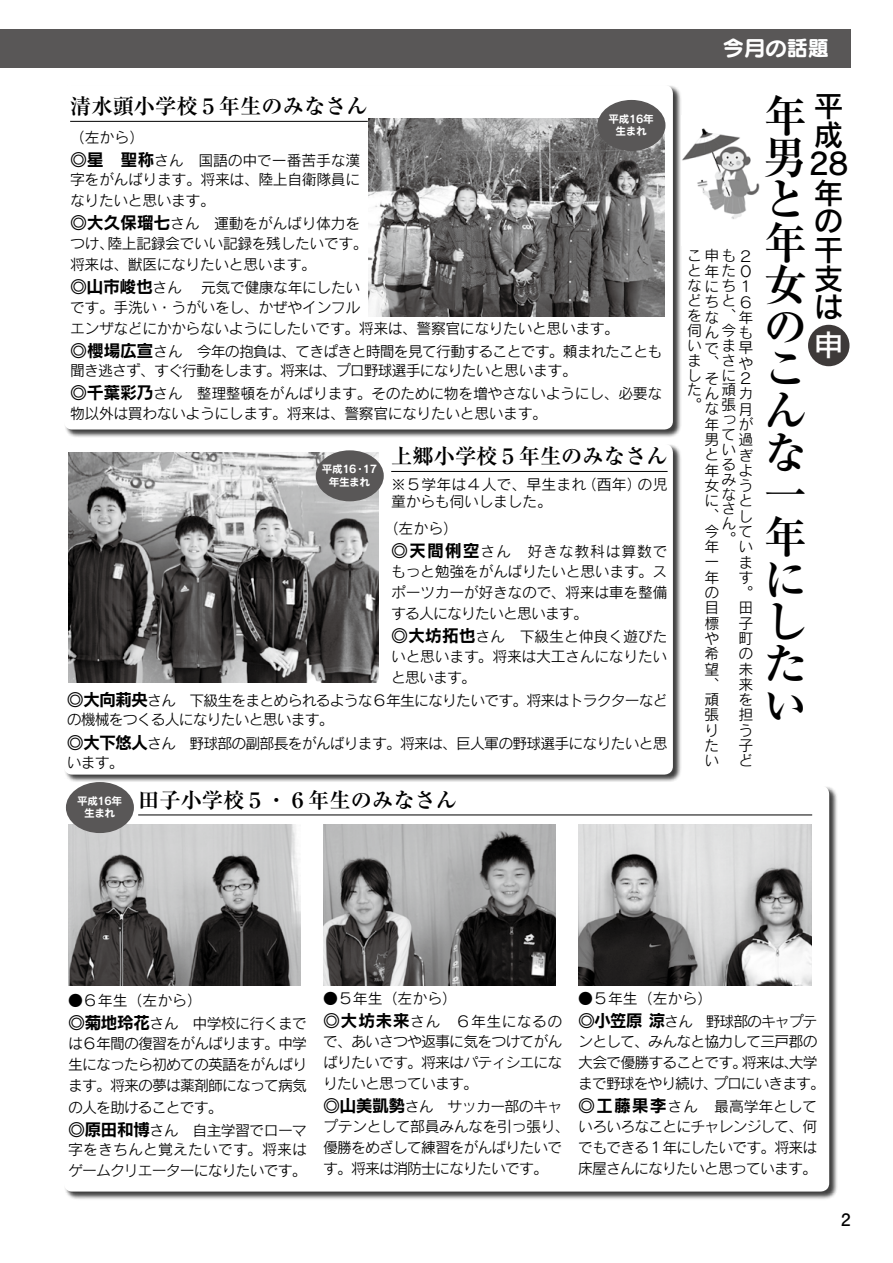
<style>
.page{position:relative;width:893px;height:1263px;background:#fff}
.page>*{position:absolute;margin:0;border:0;box-sizing:border-box;transform-origin:0 0}
.t1{font:700 43.65px/42.2px "Ryumin Pro";color:#000}
.t2{font:29.7px/28.8px "Rodin Pro DB";color:#000}
.t3{font:29.7px "Rodin Pro DB";color:#fff}
.t4{font:700 21.3px "Ryumin Pro";color:#000}
.t5{font:21.3px "Seurat Pro B";color:#fff}
.t6{font:16.95px "Rodin Pro B";letter-spacing:-.025em;color:#000}
.t7{font:700 16.95px "Futo Go B101 Pro";color:#000}
.t8{font:14.85px/15.3px "Rodin Pro M";letter-spacing:-.055em;color:#000;text-align:justify}
.t9{font:14.85px/21.3px "Rodin Pro M";letter-spacing:-.03em;color:#000}
.t10{font:14.85px/21.3px "Rodin Pro M";letter-spacing:-.02em;color:#000}
.t11{font:14.85px/21.3px "Rodin Pro M";letter-spacing:-.025em;color:#000}
.t12{font:14.85px/17px "Rodin Pro M";letter-spacing:-.005em;color:#000}
.t13{font:14.85px "Rodin Pro M";letter-spacing:-.01em;color:#000}
.t14{font:14.85px/23.1px "Rodin Pro M";letter-spacing:.025em;color:#000}
.t15{font:14.85px "Rodin Pro M";letter-spacing:.05em;color:#000}
.t16{font:10.65px/12.8px "Rodin Pro B";letter-spacing:-.035em;color:#fff;text-align:center}
.s1{font-family:"Rodin Pro M";font-size:14.85px}
.s2{font-family:"Rodin Pro B";font-size:16.95px}
</style>
<div class="page">
<div style="left:64px;top:85px;width:617px;height:353px;background:#000;opacity:.75"></div>
<div style="left:64px;top:85px;width:609px;height:344px;background:#fff;border-radius:9px"></div>
<div style="left:64px;top:444px;width:617px;height:339px;background:#000;opacity:.75"></div>
<div style="left:64px;top:444px;width:609px;height:330px;background:#fff;border-radius:9px"></div>
<div style="left:64px;top:786px;width:773px;height:414px;background:#000;opacity:.75"></div>
<div style="left:64px;top:786px;width:765px;height:405px;background:#fff;border-radius:9px"></div>
<div style="left:808px;top:325px;width:41px;height:41px;background:#3e3a39;border-radius:50%"></div>
<div style="left:0;top:30px;width:114px;height:38px;background:#595757"></div>
<div style="left:64px;top:30px;width:786px;height:38px;background:#595757"></div>
<hr style="left:391px;top:471px;width:277px;height:1px;background:#000">
<hr style="left:138px;top:814px;width:674px;height:1px;background:#000">
<hr style="left:70px;top:121px;width:298px;height:1px;background:#000">
<img style="left:68px;top:452px;width:310px;height:230px">
<img style="left:369px;top:119px;width:295px;height:197px">
<img style="left:682px;top:128px;width:78px;height:91px">
<img style="left:578px;top:824px;width:233px;height:162px">
<img style="left:323px;top:824px;width:233px;height:162px">
<img style="left:68px;top:824px;width:233px;height:162px">
<div style="left:66px;top:782px;width:68px;height:51px;background:#595757;border-radius:50%"></div>
<div style="left:597px;top:100px;width:68px;height:51px;background:#595757;border-radius:50%"></div>
<div style="left:316px;top:450px;width:68px;height:51px;background:#595757;border-radius:50%"></div>
<h3 class="t4" style="left:70px;top:89px;width:299px">清水頭小学校５年生のみなさん</h3>
<p class="t8" style="left:70px;top:129px;width:76px">（左から(</p>
<p class="t13" style="left:184px;top:150px;width:178px">　国語の中で一番苦手な漢</p>
<p class="t16" style="left:609px;top:112px;width:47px">平成16年生まれ</p>
<p class="t6" style="left:70px;top:148px;width:115px">◎星　聖称<span class="s1">さん</span></p>
<p class="t11" style="left:70px;top:168px;width:292px">字をがんばります。将来は、陸上自衛隊員になりたいと思います。</p>
<p class="t10" style="left:199px;top:213px;width:162px">　運動をがんばり体力を</p>
<p class="t6" style="left:70px;top:212px;width:131px">◎大久保瑠七<span class="s1">さん</span></p>
<p class="t9" style="left:108px;top:232px;width:262px">陸上記録会でいい記録を残したいです。</p>
<p class="t9" style="left:70px;top:232px;width:247px">つけ、<br>将来は、獣医になりたいと思います。</p>
<p class="t9" style="left:182px;top:276px;width:180px">　元気で健康な年にしたい</p>
<p class="t6" style="left:70px;top:275px;width:113px">◎山市峻也<span class="s1">さん</span></p>
<p class="t9" style="left:70px;top:296px;width:550px">です。手洗い・うがいをし、かぜやインフル<br>エンザなどにかからないようにしたいです。将来は、警察官になりたいと思います。</p>
<p class="t8" style="left:182px;top:343px;width:482px">　今年の抱負は、てきぱきと時間を見て行動することです。頼まれたことも</p>
<p class="t6" style="left:70px;top:339px;width:114px">◎櫻場広宣<span class="s1">さん</span></p>
<p class="t9" style="left:182px;top:359px;width:481px;line-height:23.1px;text-indent:-112px">聞き逃さず、すぐ行動をします。将来は、プロ野球選手になりたいと思います。<br>　整理整頓をがんばります。そのために物を増やさないようにし、必要な</p>
<p class="t6" style="left:70px;top:382px;width:114px">◎千葉彩乃<span class="s1">さん</span></p>
<p class="t9" style="left:70px;top:402px;width:478px">物以外は買わないようにします。将来は、警察官になりたいと思います。</p>
<h3 class="t4" style="left:391px;top:439px;width:278px">上郷小学校５年生のみなさん</h3>
<p class="t8" style="left:638px;top:477px;width:31px">の児</p>
<p class="t16" style="left:329px;top:462px;width:43px;text-align:left;text-indent:-7px">平成16<br>年生まれ</p>
<p class="t16" style="left:363px;top:462px;width:16px">17</p>
<p class="t16" style="left:355px;top:462px;width:12px">・</p>
<p class="t8" style="left:582px;top:477px;width:62px">（酉年）</p>
<p class="t12" style="left:391px;top:476px;width:197px">※５学年は４人で、早生まれ童からも伺いしました。</p>
<p class="t8" style="left:384px;top:520px;width:76px">（左から(</p>
<p class="t15" style="left:512px;top:542px;width:157px">　好きな教科は算数で</p>
<p class="t6" style="left:391px;top:539px;width:121px">◎天間俐空<span class="s1">さん</span></p>
<p class="t8" style="left:391px;top:560px;width:278px;line-height:21.3px">もっと勉強をがんばりたいと思います。スポーツカーが好きなので、将来は車を整備する人になりたいと思います。</p>
<p class="t13" style="left:505px;top:627px;width:164px">　下級生と仲良く遊びた</p>
<p class="t6" style="left:391px;top:624px;width:115px">◎大坊拓也<span class="s1">さん</span></p>
<p class="t10" style="left:391px;top:645px;width:278px">いと思います。将来は大工さんになりたいと思います。</p>
<p class="t8" style="left:175px;top:692px;width:494px">　下級生をまとめられるような６年生になりたいです。将来はトラクターなど</p>
<p class="t6" style="left:67px;top:688px;width:111px">◎大向莉央<span class="s1">さん</span></p>
<p class="t8" style="left:175px;top:708px;width:494px;line-height:23.1px;text-indent:-108px">の機械をつくる人になりたいと思います。<br>　野球部の副部長をがんばります。将来は、巨人軍の野球選手になりたいと思</p>
<p class="t6" style="left:67px;top:731px;width:111px">◎大下悠人<span class="s1">さん</span></p>
<p class="t8" style="left:67px;top:754px;width:58px">います。</p>
<h3 class="t4" style="left:138px;top:783px;width:320px">田子小学校５・６年生のみなさん</h3>
<p class="t16" style="left:77px;top:794px;width:47px">平成16年生まれ</p>
<h3 class="t5" style="left:723px;top:33px;width:108px">今月の話題</h3>
<p class="t8" style="left:687px;top:248px;width:65px;line-height:14.9px;text-align:left">こ申も２と年た０なにち１どちとを<br>伺<br>い<br>ま<br>し<br>た</p>
<p class="t8" style="left:738px;top:294px;width:14px">６</p>
<p class="t8" style="left:721px;top:307px;width:16px">、</p>
<p class="t8" style="left:738px;top:309px;width:16px">年も早や</p>
<p class="t8" style="left:704px;top:309px;width:16px">なんで</p>
<p class="t8" style="left:721px;top:322px;width:16px;line-height:14.9px">今まさに頑張っているみなさん</p>
<p class="t8" style="left:704px;top:355px;width:16px">、</p>
<p class="t8" style="left:738px;top:370px;width:13px">２</p>
<p class="t8" style="left:704px;top:370px;width:16px">そんな年男と年女に</p>
<p class="t8" style="left:738px;top:385px;width:16px;text-align:left">カ月が過ぎようとしています</p>
<p class="t8" style="left:687px;top:396px;width:16px">。</p>
<p class="t8" style="left:704px;top:508px;width:16px">、</p>
<p class="t8" style="left:704px;top:523px;width:16px">今年一年の目標や希望</p>
<p class="t8" style="left:721px;top:530px;width:16px">。</p>
<p class="t8" style="left:738px;top:584px;width:16px">。</p>
<p class="t8" style="left:738px;top:599px;width:16px">田子町の未来を担う子ど</p>
<p class="t8" style="left:704px;top:676px;width:16px">、</p>
<p class="t8" style="left:704px;top:691px;width:16px;text-align:left">頑張りたい</p>
<h2 class="t2" style="left:814px;top:91px;width:30px">平成</h2>
<h2 class="t2" style="left:814px;top:177px;width:30px;text-align:justify">年の干支は</h2>
<h1 class="t1" style="left:764px;top:92px;width:43px">年男と年女のこんな一年にしたい</h1>
<h2 class="t2" style="left:809px;top:148px;width:42px">28</h2>
<h2 class="t3" style="left:814px;top:326px;width:28px">申</h2>
<p class="t8" style="left:178px;top:988px;width:131px;line-height:23.1px;text-indent:-110px">●６年生（左から(<br>　中学校に行くまで</p>
<p class="t6" style="left:68px;top:1012px;width:112px">◎菊地玲花<span class="s1">さん</span></p>
<p class="t8" style="left:68px;top:1032px;width:241px;line-height:21.3px">は６年間の復習をがんばります。中学生になったら初めての英語をがんばります。将来の夢は薬剤師になって病気の人を助けることです。</p>
<p class="t8" style="left:178px;top:1122px;width:131px">　自主学習でローマ</p>
<p class="t6" style="left:68px;top:1118px;width:112px">◎原田和博<span class="s1">さん</span></p>
<p class="t8" style="left:68px;top:1138px;width:241px;line-height:21.3px">字をきちんと覚えたいです。将来はゲームクリエーターになりたいです。</p>
<p class="t14" style="left:441px;top:986px;width:123px;text-indent:-118px">●５年生（左から(<br>　６年生になるの</p>
<p class="t6" style="left:323px;top:1009px;width:119px">◎大坊未来<span class="s1">さん</span></p>
<p class="t8" style="left:323px;top:1030px;width:241px;line-height:21.3px">で、あいさつや返事に気をつけてがんばりたいです。将来はパティシエになりたいと思っています。</p>
<p class="t8" style="left:433px;top:1098px;width:131px">　サッカー部のキャ</p>
<p class="t6" style="left:323px;top:1094px;width:112px">◎山美凱勢<span class="s1">さん</span></p>
<p class="t8" style="left:323px;top:1115px;width:248px;line-height:21.3px;text-align:left">プテンとして部員みんなを引っ張り、優勝をめざして練習をがんばりたいです。将来は消防士になりたいです。</p>
<p class="t8" style="left:648px;top:986px;width:171px;line-height:23.1px;text-indent:-70px">●５年生（左から(<br><span class="s2">涼</span>さん　野球部のキャプテ</p>
<p class="t6" style="left:578px;top:1009px;width:66px">◎小笠原</p>
<p class="t8" style="left:578px;top:1030px;width:241px;line-height:21.3px;text-align:right">ンとして、みんなと協力して三戸郡の将来は大学</p>
<p class="t8" style="left:784px;top:1054px;width:16px">、</p>
<p class="t8" style="left:713px;top:1051px;width:113px;line-height:21.3px;text-indent:-135px">大会で優勝することです。<br>プロにいきます。</p>
<p class="t8" style="left:699px;top:1071px;width:120px;line-height:23.1px;text-indent:-120px">まで野球をやり続け、<br>　最高学年として</p>
<p class="t6" style="left:578px;top:1094px;width:121px">◎工藤果李<span class="s1">さん</span></p>
<p class="t8" style="left:578px;top:1115px;width:241px;line-height:21.3px">いろいろなことにチャレンジして、何でもできる１年にしたいです。将来は床屋さんになりたいと思っています。</p>
<p class="t7" style="left:841px;top:1206px;width:11px">2</p>
</div>
